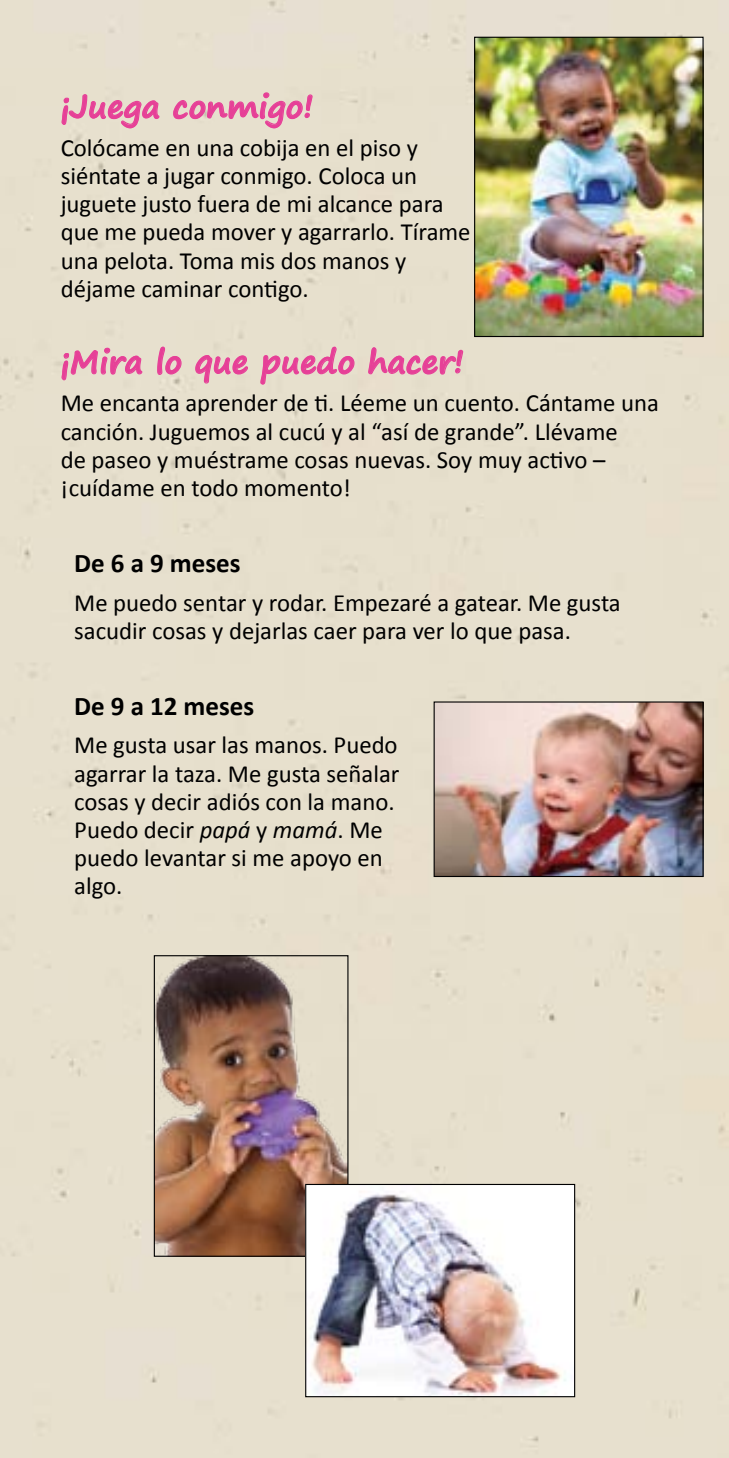
<style>
.page{position:relative;width:729px;height:1458px;background:#fff}
.page>*{position:absolute;margin:0;border:0;box-sizing:border-box;transform-origin:0 0}
.t1{font:700 31.5px "Segoe Print";color:#e64097}
.t2{font:700 27px "Calibri";color:#000}
.t3{font:24.75px/28.1px "Calibri";color:#000}
.s1{font-style:italic}
</style>
<div class="page">
<svg style="left:61px;top:93px;width:99px;height:36px;background:#e6c5c4"></svg>
<svg style="left:173px;top:74px;width:140px;height:55px;background:#e6cfc7"></svg>
<svg style="left:61px;top:341px;width:82px;height:50px;background:#e6cdc7"></svg>
<svg style="left:157px;top:346px;width:25px;height:30px"></svg>
<svg style="left:195px;top:354px;width:54px;height:30px;background:#e6bfc1"></svg>
<svg style="left:260px;top:346px;width:95px;height:39px;background:#e6c7c4"></svg>
<svg style="left:368px;top:341px;width:96px;height:50px;background:#e6ccc6"></svg>
<img style="left:476px;top:39px;width:226px;height:296px">
<div style="left:474px;top:37px;width:230px;height:300px;border:1px solid #000"></div>
<img style="left:436px;top:703px;width:266px;height:172px">
<div style="left:434px;top:701px;width:270px;height:176px;border:1px solid #000"></div>
<img style="left:156px;top:957px;width:191px;height:298px">
<div style="left:154px;top:955px;width:195px;height:302px;border:1px solid #000"></div>
<img style="left:307px;top:1186px;width:266px;height:209px">
<div style="left:305px;top:1184px;width:270px;height:213px;border:1px solid #000"></div>
<p class="t1" style="left:61px;top:78px;width:254px">¡Juega conmigo!</p>
<p class="t3" style="left:61px;top:134px;width:411px">Colócame en una cobija en el piso y siéntate a jugar conmigo. Coloca un juguete justo fuera de mi alcance para que me pueda mover y agarrarlo. Tírame una pelota. Toma mis dos manos y déjame caminar contigo.</p>
<p class="t1" style="left:61px;top:333px;width:405px">¡Mira lo que puedo hacer!</p>
<p class="t3" style="left:61px;top:389px;width:600px">Me encanta aprender de ti. Léeme un cuento. Cántame una canción. Juguemos al cucú y al “así de grande”. Llévame<br>de paseo y muéstrame cosas nuevas. Soy muy activo – ¡cuídame en todo momento!</p>
<p class="t2" style="left:74px;top:546px;width:168px">De 6 a 9 meses</p>
<p class="t3" style="left:74px;top:588px;width:548px">Me puedo sentar y rodar. Empezaré a gatear. Me gusta sacudir cosas y dejarlas caer para ver lo que pasa.</p>
<p class="t2" style="left:74px;top:689px;width:182px">De 9 a 12 meses</p>
<p class="t3" style="left:74px;top:731px;width:327px">Me gusta usar las manos. Puedo agarrar la taza. Me gusta señalar cosas y decir adiós con la mano.<br>Puedo decir <span class="s1">papá</span> y <span class="s1">mamá</span>. Me puedo levantar si me apoyo en algo.</p>
</div>
